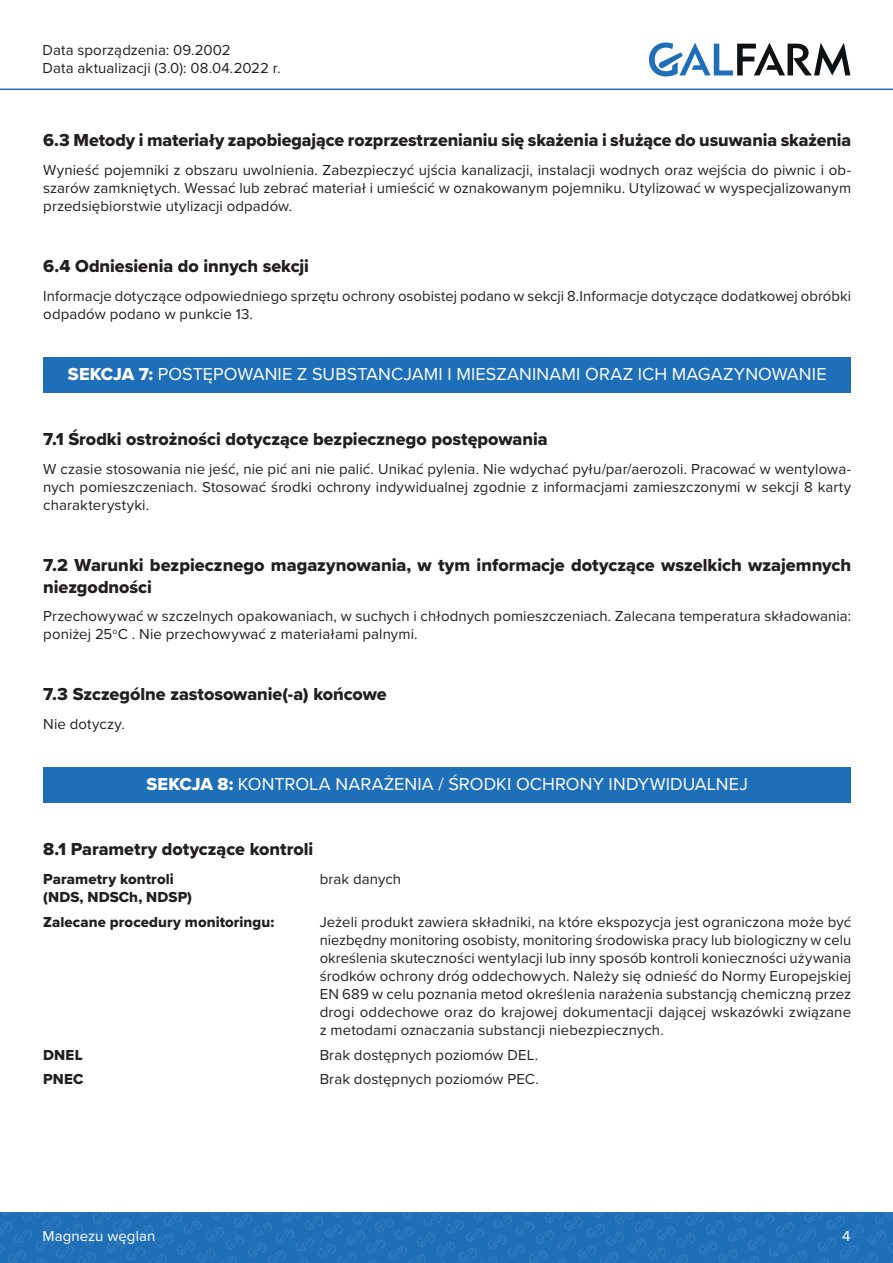
<style>
.page{position:relative;width:893px;height:1263px;background:#fff}
.page>*{position:absolute;margin:0;border:0;box-sizing:border-box;transform-origin:0 0}
.Punkty{font:18px/21.6px "Proxima Nova Extrabld";color:#231f20}
.Sekcje{font:18px "Proxima Nova";letter-spacing:.005em;color:#fff}
.Dzielowy{font:15px/18px "Proxima Nova";letter-spacing:.005em;color:#231f20}
.Dzielowy_lewa{font:15px/18px "Proxima Nova Extrabld";letter-spacing:.005em;color:#231f20}
.t1{font:15px "Proxima Nova";letter-spacing:.005em;color:#fff}
.s1{font-family:"Proxima Nova Extrabld"}
</style>
<div class="page">
<svg style="left:0;top:1212px;width:893px;height:51px;background:#2170b8"></svg>
<svg style="left:649px;top:43px;width:201px;height:34px"></svg>
<hr style="left:0;top:89px;width:893px;height:1px;background:#1f6fb8">
<div style="left:43px;top:357px;width:808px;height:35px;background:#1f6fb8"></div>
<div style="left:43px;top:767px;width:808px;height:35px;background:#1f6fb8"></div>
<p class="Dzielowy" style="left:43px;top:40px;width:239px">Data sporządzenia: 09.2002<br>Data aktualizacji (3.0): 08.04.2022 r.</p>
<p class="Punkty" style="left:43px;top:129px;width:809px">6.3 Metody i materiały zapobiegające rozprzestrzenianiu się skażenia i służące do usuwania skażenia</p>
<p class="Dzielowy" style="left:43px;top:160px;width:809px;text-align:justify">Wynieść pojemniki z obszaru uwolnienia. Zabezpieczyć ujścia kanalizacji, instalacji wodnych oraz wejścia do piwnic i ob&shy;szarów zamkniętych. Wessać lub zebrać materiał i umieścić w oznakowanym pojemniku. Utylizować w wyspecjalizowanym przedsiębiorstwie utylizacji odpadów.</p>
<p class="Punkty" style="left:43px;top:255px;width:267px">6.4 Odniesienia do innych sekcji</p>
<p class="Dzielowy" style="left:43px;top:286px;width:809px">Informacje dotyczące odpowiedniego sprzętu ochrony osobistej podano w sekcji 8.Informacje dotyczące dodatkowej obróbki odpadów podano w punkcie 13.</p>
<p class="Sekcje" style="left:68px;top:360px;width:760px"><span class="s1">SEKCJA 7:</span> POSTĘPOWANIE Z SUBSTANCJAMI I MIESZANINAMI ORAZ ICH MAGAZYNOWANIE</p>
<p class="Punkty" style="left:43px;top:428px;width:506px">7.1 Środki ostrożności dotyczące bezpiecznego postępowania</p>
<p class="Dzielowy" style="left:43px;top:459px;width:809px;text-align:justify">W czasie stosowania nie jeść, nie pić ani nie palić. Unikać pylenia. Nie wdychać pyłu/par/aerozoli. Pracować w wentylowa&shy;nych pomieszczeniach. Stosować środki ochrony indywidualnej zgodnie z informacjami zamieszczonymi w sekcji 8 karty charakterystyki.</p>
<p class="Punkty" style="left:43px;top:554px;width:809px">7.2 Warunki bezpiecznego magazynowania, w tym informacje dotyczące wszelkich wzajemnych niezgodności</p>
<p class="Dzielowy" style="left:43px;top:607px;width:809px">Przechowywać w szczelnych opakowaniach, w suchych i chłodnych pomieszczeniach. Zalecana temperatura składowania: poniżej 25<sup>o</sup>C . Nie przechowywać z materiałami palnymi.</p>
<p class="Punkty" style="left:43px;top:683px;width:345px">7.3 Szczególne zastosowanie(-a) końcowe</p>
<p class="Dzielowy" style="left:43px;top:714px;width:83px">Nie dotyczy.</p>
<p class="Sekcje" style="left:147px;top:771px;width:603px"><span class="s1">SEKCJA 8:</span> KONTROLA NARAŻENIA / ŚRODKI OCHRONY INDYWIDUALNEJ</p>
<p class="Punkty" style="left:43px;top:838px;width:271px">8.1 Parametry dotyczące kontroli</p>
<p class="Dzielowy_lewa" style="left:43px;top:870px;width:150px">Parametry kontroli (NDS, NDSCh, NDSP)</p>
<p class="Dzielowy" style="left:320px;top:870px;width:83px">brak danych</p>
<p class="Dzielowy_lewa" style="left:43px;top:913px;width:233px">Zalecane procedury monitoringu:</p>
<p class="Dzielowy" style="left:320px;top:912px;width:533px;text-align:justify">Jeżeli produkt zawiera składniki, na które ekspozycja jest ograniczona może być niezbędny monitoring osobisty, monitoring środowiska pracy lub biologiczny w celu określenia skuteczności wentylacji lub inny sposób kontroli konieczności używania środków ochrony dróg oddechowych. Należy się odnieść do Normy Europejskiej EN 689 w celu poznania metod określenia narażenia substancją chemiczną przez drogi oddechowe oraz do krajowej dokumentacji dającej wskazówki związane z metodami oznaczania substancji niebezpiecznych.</p>
<p class="Dzielowy_lewa" style="left:43px;top:1045px;width:41px">DNEL</p>
<p class="Dzielowy" style="left:320px;top:1045px;width:220px">Brak dostępnych poziomów DEL.</p>
<p class="Dzielowy_lewa" style="left:43px;top:1070px;width:42px">PNEC</p>
<p class="Dzielowy" style="left:320px;top:1069px;width:221px">Brak dostępnych poziomów PEC.</p>
<p class="t1" style="left:43px;top:1224px;width:114px">Magnezu węglan</p>
<p class="t1" style="left:842px;top:1224px;width:10px">4</p>
</div>
